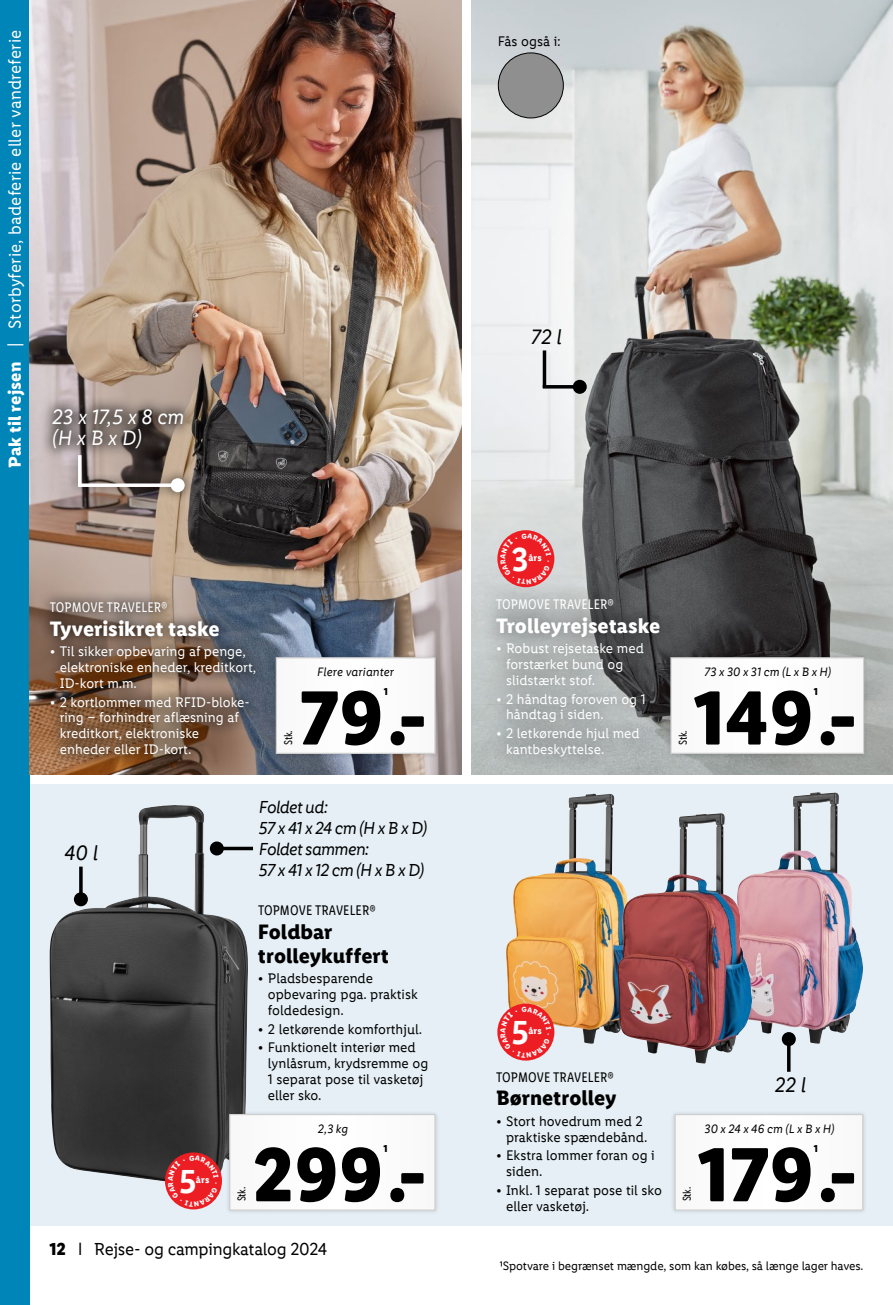
<style>
.page{position:relative;width:893px;height:1305px;background:#fff}
.page>*{position:absolute;margin:0;border:0;box-sizing:border-box;transform-origin:0 0}
.t1{font:700 77px "Lidl Font Pro";color:#000}
.t2{font:600 33.6px "Lidl Font Pro";color:#fff}
.t3{font:700 21px "Lidl Font Pro";color:#fff}
.t4{font:700 21px/23.6px "Lidl Font Pro";color:#000}
.t5{font:italic 21px/21px "Lidl Font Pro";color:#fff}
.t6{font:italic 21px "Lidl Font Pro";color:#000}
.t7{font:italic 17.5px/21px "Lidl Font Pro";letter-spacing:-.04em;color:#000}
.t8{font:17.5px "Lidl Font Pro";letter-spacing:.01em;color:#fff}
.t9{font:17.5px "Lidl Font Pro";letter-spacing:-.015em;color:#000}
.t10{font:14px/15.8px "Lidl Font Pro";color:#fff}
.t11{font:14px/15.8px "Lidl Font Pro";color:#000}
.t12{font:14px "Lidl Font Cond Pro";letter-spacing:.01em;color:#fff}
.t13{font:14px "Lidl Font Cond Pro";letter-spacing:.01em;color:#000}
.t14{font:12.25px "Lidl Font Pro";letter-spacing:-.01em;color:#000}
.t15{font:italic 12.25px "Lidl Font Pro";letter-spacing:.01em;color:#000}
.t16{font:11.38px "Lidl Font Cond Pro";letter-spacing:-.03em;color:#000}
.t17{font:700 10.15px "Lidl Font Pro";color:#000}
.t18{font:700 9.62px "Lidl Font Pro";letter-spacing:.025em;color:#fff}
.s1{font-weight:700}
</style>
<div class="page">
<svg style="left:30px;top:784px;width:863px;height:441px;background:#d4d6d9"></svg>
<div style="left:0;top:0;width:30px;height:1305px;background:#0085b9"></div>
<img style="left:30px;top:0;width:431px;height:774px">
<img style="left:471px;top:0;width:422px;height:774px">
<div style="left:666px;top:653px;width:202px;height:105px;background:#000;opacity:.15"></div>
<svg style="left:677px;top:656px;width:188px;height:98px"></svg>
<div style="left:480px;top:581px;width:197px;height:191px;background:#000;opacity:.75"></div>
<div style="left:670px;top:1109px;width:198px;height:106px;background:#dde7ed"></div>
<div style="left:674px;top:1114px;width:190px;height:97px;background:#fbfbfb"></div>
<div style="left:498px;top:53px;width:65px;height:65px;background:#8f8f8f;border-radius:50%"></div>
<div style="left:498px;top:52px;width:66px;height:66px;border:1px solid #000;border-radius:50%"></div>
<img style="left:50px;top:805px;width:164px;height:381px">
<div style="left:225px;top:1109px;width:215px;height:106px;background:#000;opacity:.15"></div>
<svg style="left:229px;top:1113px;width:207px;height:98px"></svg>
<div style="left:271px;top:653px;width:169px;height:105px;background:#000;opacity:.15"></div>
<svg style="left:275px;top:656px;width:161px;height:98px"></svg>
<div style="left:37px;top:589px;width:231px;height:178px;background:#000;opacity:.75"></div>
<div style="left:40px;top:395px;width:156px;height:66px;background:#000;opacity:.6"></div>
<div style="left:67px;top:444px;width:129px;height:59px;background:#000;opacity:.75"></div>
<svg style="left:78px;top:455px;width:4px;height:28px"></svg>
<svg style="left:78px;top:483px;width:93px;height:4px"></svg>
<div style="left:171px;top:478px;width:14px;height:14px;background:#fff;border-radius:50%"></div>
<img style="left:513px;top:794px;width:79px;height:115px">
<img style="left:730px;top:792px;width:89px;height:158px">
<img style="left:623px;top:814px;width:93px;height:131px">
<div style="left:497px;top:530px;width:57px;height:57px;background:#ed1d24;border-radius:50%"></div>
<svg style="left:497px;top:1003px;width:57px;height:57px"></svg>
<div style="left:165px;top:1152px;width:57px;height:57px;background:#ed1d24;border-radius:50%"></div>
<svg style="left:79px;top:866px;width:4px;height:26px"></svg>
<div style="left:74px;top:892px;width:14px;height:14px;background:#000;border-radius:50%"></div>
<hr style="left:217px;top:847px;width:36px;height:3px;background:#000">
<div style="left:210px;top:841px;width:14px;height:14px;background:#000;border-radius:50%"></div>
<hr style="left:787px;top:1039px;width:3px;height:32px;background:#000">
<div style="left:782px;top:1032px;width:14px;height:14px;background:#000;border-radius:50%"></div>
<hr style="left:543px;top:350px;width:3px;height:38px;background:#000">
<hr style="left:543px;top:385px;width:37px;height:3px;background:#000">
<div style="left:573px;top:380px;width:14px;height:14px;background:#000;border-radius:50%"></div>
<svg style="left:500px;top:533px;width:51px;height:51px"></svg>
<svg style="left:500px;top:1006px;width:51px;height:51px;background:#ec2f34"></svg>
<svg style="left:168px;top:1155px;width:51px;height:51px"></svg>
<p class="t8" style="left:5px;top:468px;width:440px;rotate:-90deg"><span class="s1">Pak til rejsen</span> | Storbyferie, badeferie eller vandreferie</p>
<h3 class="t5" style="left:52px;top:406px;width:134px">23 x 17,5 x 8 cm (H x B x D)</h3>
<p class="t12" style="left:50px;top:599px;width:119px">TOPMOVE TRAVELER®</p>
<h3 class="t3" style="left:50px;top:615px;width:172px">Tyverisikret taske</h3>
<p class="t10" style="left:60px;top:644px;width:198px;text-indent:-10px">• Til sikker opbevaring af penge, elektroniske enheder, kreditkort,<br>ID-kort m.m.</p>
<p class="t10" style="left:60px;top:694px;width:192px;text-indent:-10px">• 2 kortlommer med RFID-bloke&shy;ring – forhindrer aflæsning af kreditkort, elektroniske enheder eller ID-kort.</p>
<p class="t16" style="left:282px;top:744px;width:16px;rotate:-90deg">Stk.</p>
<p class="t15" style="left:317px;top:665px;width:78px">Flere varianter</p>
<p class="t17" style="left:384px;top:685px;width:6px">1</p>
<h1 class="t1" style="left:299px;top:671px;width:131px">79.-</h1>
<h3 class="t6" style="left:64px;top:840px;width:35px">40 l</h3>
<h2 class="t2" style="left:179px;top:1162px;width:19px">5</h2>
<p class="t18" style="left:196px;top:1174px;width:15px">års</p>
<p class="t7" style="left:259px;top:797px;width:170px">Foldet ud:<br>57 x 41 x 24 cm (H x B x D)<br>Foldet sammen:<br>57 x 41 x 12 cm (H x B x D)</p>
<p class="t13" style="left:258px;top:902px;width:119px">TOPMOVE TRAVELER®</p>
<h3 class="t4" style="left:258px;top:920px;width:133px">Foldbar trolleykuffert</h3>
<p class="t11" style="left:268px;top:971px;width:151px;text-indent:-10px">• Pladsbesparende opbevaring pga. praktisk foldedesign.</p>
<p class="t11" style="left:258px;top:1021px;width:166px">• 2 letkørende komforthjul.</p>
<p class="t11" style="left:268px;top:1040px;width:162px;text-indent:-10px">• Funktionelt interiør med lynlåsrum, krydsremme og<br>1 separat pose til vasketøj eller sko.</p>
<p class="t16" style="left:235px;top:1201px;width:16px;rotate:-90deg">Stk.</p>
<p class="t15" style="left:318px;top:1121px;width:32px">2,3 kg</p>
<p class="t17" style="left:383px;top:1142px;width:6px">1</p>
<h1 class="t1" style="left:252px;top:1127px;width:177px">299.-</h1>
<p class="t9" style="left:50px;top:1239px;width:279px"><span class="s1">12</span> l Rejse- og campingkatalog 2024</p>
<p class="t11" style="left:498px;top:34px;width:65px">Fås også i:</p>
<h3 class="t6" style="left:531px;top:325px;width:32px">72 l</h3>
<h2 class="t2" style="left:511px;top:540px;width:19px">3</h2>
<p class="t18" style="left:528px;top:552px;width:15px">års</p>
<p class="t12" style="left:496px;top:596px;width:119px">TOPMOVE TRAVELER®</p>
<h3 class="t3" style="left:496px;top:613px;width:166px">Trolleyrejsetaske</h3>
<p class="t10" style="left:506px;top:641px;width:139px;text-indent:-10px">• Robust rejsetaske med forstærket bund og slidstærkt stof.</p>
<p class="t10" style="left:506px;top:691px;width:141px;text-indent:-10px">• 2 håndtag foroven og 1 håndtag i siden.</p>
<p class="t10" style="left:506px;top:725px;width:135px;text-indent:-10px">• 2 letkørende hjul med kantbeskyttelse.</p>
<p class="t15" style="left:704px;top:665px;width:128px">73 x 30 x 31 cm (L x B x H)</p>
<p class="t17" style="left:814px;top:685px;width:6px">1</p>
<h1 class="t1" style="left:693px;top:671px;width:166px">149.-</h1>
<p class="t16" style="left:676px;top:744px;width:16px;rotate:-90deg">Stk.</p>
<h2 class="t2" style="left:511px;top:1013px;width:19px">5</h2>
<p class="t18" style="left:528px;top:1025px;width:15px">års</p>
<p class="t13" style="left:496px;top:1068px;width:119px">TOPMOVE TRAVELER®</p>
<h3 class="t4" style="left:496px;top:1086px;width:122px">Børnetrolley</h3>
<p class="t11" style="left:506px;top:1113px;width:143px;text-indent:-10px">• Stort hovedrum med 2 praktiske spændebånd.</p>
<p class="t11" style="left:506px;top:1148px;width:150px;text-indent:-10px">• Ekstra lommer foran og i siden.</p>
<p class="t11" style="left:506px;top:1182px;width:157px;text-indent:-10px">• Inkl. 1 separat pose til sko eller vasketøj.</p>
<p class="t16" style="left:680px;top:1201px;width:16px;rotate:-90deg">Stk.</p>
<h3 class="t6" style="left:775px;top:1072px;width:33px">22 l</h3>
<p class="t15" style="left:704px;top:1121px;width:132px">30 x 24 x 46 cm (L x B x H)</p>
<p class="t17" style="left:814px;top:1142px;width:6px">1</p>
<h1 class="t1" style="left:698px;top:1127px;width:162px">179.-</h1>
<p class="t14" style="left:500px;top:1259px;width:365px">¹Spotvare i begrænset mængde, som kan købes, så længe lager haves.</p>
</div>
